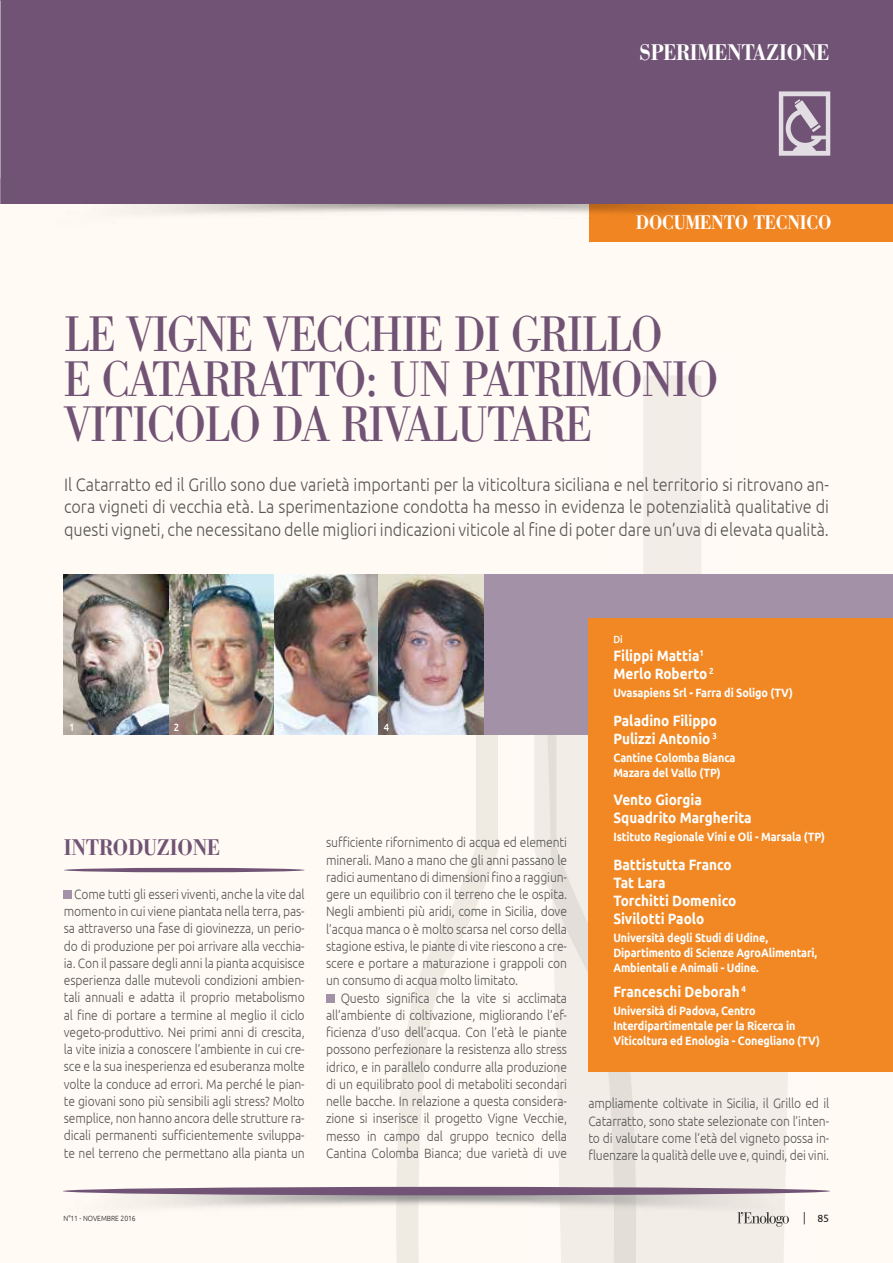
<style>
.page{position:relative;width:893px;height:1263px;background:#fffaf3}
.page>*{position:absolute;margin:0;border:0;box-sizing:border-box;transform-origin:0 0}
.t1{font:49.5px/45px "AT Our Bodoni";letter-spacing:-.02em;color:#715475;scale:.9 1}
.t2{font:500 22.5px "AT Our Bodoni";letter-spacing:-.01em;color:#fff;scale:.9 1}
.t3{font:500 22.5px "AT Our Bodoni";letter-spacing:-.01em;color:#715475;scale:.9 1}
.t4{font:500 19.5px "AT Our Bodoni";letter-spacing:-.01em;color:#fff;scale:.9 1}
.t5{font:300 18px/22.5px "Ubuntu";color:#565655;text-align:justify;scale:.9 1}
.t6{font:700 15px/18px "Ubuntu";color:#fff;scale:.9 1}
.t7{font:300 13.5px/17.2px "Ubuntu";letter-spacing:-.01em;color:#565655;text-align:justify;scale:.9 1}
.t8{font:700 12px/15px "Ubuntu";letter-spacing:-.01em;color:#fff;scale:.9 1}
.t9{font:500 10.5px "Ubuntu";color:#fff;scale:.9 1}
.t10{font:10.5px "Ubuntu";color:#1b1b1a}
.t11{font:300 7.5px "Ubuntu";color:#1b1b1a;scale:.9 1}
</style>
<div class="page">
<div style="left:0;top:0;width:893px;height:204px;background:#715475"></div>
<svg style="left:779px;top:91px;width:51px;height:65px"></svg>
<svg style="left:638px;top:376px;width:183px;height:887px"></svg>
<svg style="left:395px;top:735px;width:243px;height:528px"></svg>
<div style="left:589px;top:204px;width:304px;height:38px;background:#f18824"></div>
<img style="left:63px;top:1190px;width:767px;height:34px">
<div style="left:63px;top:1187px;width:767px;height:8px;background:#715475;border-radius:50%"></div>
<div style="left:379px;top:574px;width:514px;height:161px;background:#a391a7"></div>
<div style="left:588px;top:618px;width:305px;height:453px;background:#f18824"></div>
<hr style="left:64px;top:868px;width:241px;height:4px;background:#715475;border-radius:50%">
<div style="left:64px;top:891px;width:8px;height:8px;background:#a391a7"></div>
<div style="left:326px;top:994px;width:8px;height:9px;background:#a391a7"></div>
<img style="left:64px;top:574px;width:419px;height:161px">
<img style="left:0;top:0;width:1px;height:1118px">
<h2 class="t2" style="left:639px;top:38px;width:213px">SPERIMENTAZIONE</h2>
<h3 class="t4" style="left:636px;top:211px;width:219px">DOCUMENTO TECNICO</h3>
<h1 class="t1" style="left:64px;top:312px;width:728px">LE VIGNE VECCHIE DI GRILLO<br>E CATARRATTO: UN PATRIMONIO<br>VITICOLO DA RIVALUTARE</h1>
<p class="t5" style="left:64px;top:472px;width:851px">Il Catarratto ed il Grillo sono due varietà importanti per la viticoltura siciliana e nel territorio si ritrovano an&shy;cora vigneti di vecchia età. La sperimentazione condotta ha messo in evidenza le potenzialità qualitative di questi vigneti, che necessitano delle migliori indicazioni viticole al fine di poter dare un’uva di elevata qualità.</p>
<p class="t9" style="left:69px;top:720px;width:7px">1</p>
<p class="t9" style="left:174px;top:720px;width:7px">2</p>
<p class="t9" style="left:279px;top:720px;width:7px">3</p>
<p class="t9" style="left:384px;top:720px;width:7px">4</p>
<h2 class="t3" style="left:64px;top:833px;width:175px">INTRODUZIONE</h2>
<p class="t7" style="left:64px;top:885px;width:269px;text-indent:10px">Come tutti gli esseri viventi, anche la vite dal momento in cui viene piantata nella terra, pas&shy;sa attraverso una fase di giovinezza, un perio&shy;do di produzione per poi arrivare alla vecchia&shy;ia. Con il passare degli anni la pianta acquisisce esperienza dalle mutevoli condizioni ambien&shy;tali annuali e adatta il proprio metabolismo al fine di portare a termine al meglio il ciclo vegeto-produttivo. Nei primi anni di crescita, la vite inizia a conoscere l’ambiente in cui cre&shy;sce e la sua inesperienza ed esuberanza molte volte la conduce ad errori. Ma perché le pian&shy;te giovani sono più sensibili agli stress? Molto semplice, non hanno ancora delle strutture ra&shy;dicali permanenti sufficientemente sviluppa&shy;te nel terreno che permettano alla pianta un</p>
<p class="t7" style="left:326px;top:834px;width:269px">sufficiente rifornimento di acqua ed elementi minerali. Mano a mano che gli anni passano le radici aumentano di dimensioni fino a raggiun&shy;gere un equilibrio con il terreno che le ospita.<br>Negli ambienti più aridi, come in Sicilia, dove l’acqua manca o è molto scarsa nel corso della stagione estiva, le piante di vite riescono a cre&shy;scere e portare a maturazione i grappoli con un consumo di acqua molto limitato.</p>
<p class="t7" style="left:326px;top:989px;width:269px;text-indent:15px">Questo significa che la vite si acclimata all’ambiente di coltivazione, migliorando l’ef&shy;ficienza d’uso dell’acqua. Con l’età le piante possono perfezionare la resistenza allo stress idrico, e in parallelo condurre alla produzione di un equilibrato pool di metaboliti secondari nelle bacche. In relazione a questa considera&shy;zione si inserisce il progetto Vigne Vecchie, messo in campo dal gruppo tecnico della Cantina Colomba Bianca; due varietà di uve</p>
<p class="t9" style="left:613px;top:633px;width:12px">Di</p>
<p class="t6" style="left:613px;top:646px;width:113px">Filippi Mattia<sup>1<br></sup>Merlo Roberto <sup>2</sup></p>
<p class="t8" style="left:613px;top:685px;width:201px">Uvasapiens Srl - Farra di Soligo (TV)</p>
<p class="t6" style="left:613px;top:711px;width:117px">Paladino Filippo<br>Pulizzi Antonio <sup>3</sup></p>
<p class="t8" style="left:613px;top:749px;width:137px">Cantine Colomba Bianca<br>Mazara del Vallo (TP)</p>
<p class="t6" style="left:613px;top:790px;width:155px">Vento Giorgia<br>Squadrito Margherita</p>
<p class="t8" style="left:613px;top:829px;width:237px">Istituto Regionale Vini e Oli - Marsala (TP)</p>
<p class="t6" style="left:613px;top:855px;width:138px">Battistutta Franco<br>Tat Lara<br>Torchitti Domenico<br>Sivilotti Paolo</p>
<p class="t8" style="left:613px;top:929px;width:228px">Università degli Studi di Udine,<br>Dipartimento di Scienze AgroAlimentari,<br>Ambientali e Animali - Udine.</p>
<p class="t6" style="left:613px;top:982px;width:149px">Franceschi Deborah <sup>4</sup></p>
<p class="t8" style="left:613px;top:1003px;width:231px">Università di Padova, Centro<br>Interdipartimentale per la Ricerca in<br>Viticoltura ed Enologia - Conegliano (TV)</p>
<p class="t7" style="left:588px;top:1095px;width:269px">ampliamente coltivate in Sicilia, il Grillo ed il Catarratto, sono state selezionate con l’inten&shy;to di valutare come l’età del vigneto possa in&shy;fluenzare la qualità delle uve e, quindi, dei vini.</p>
<p class="t11" style="left:64px;top:1214px;width:82px">N°11 - NOVEMBRE 2016</p>
<p class="t10" style="left:817px;top:1212px;width:13px">85</p>
</div>
